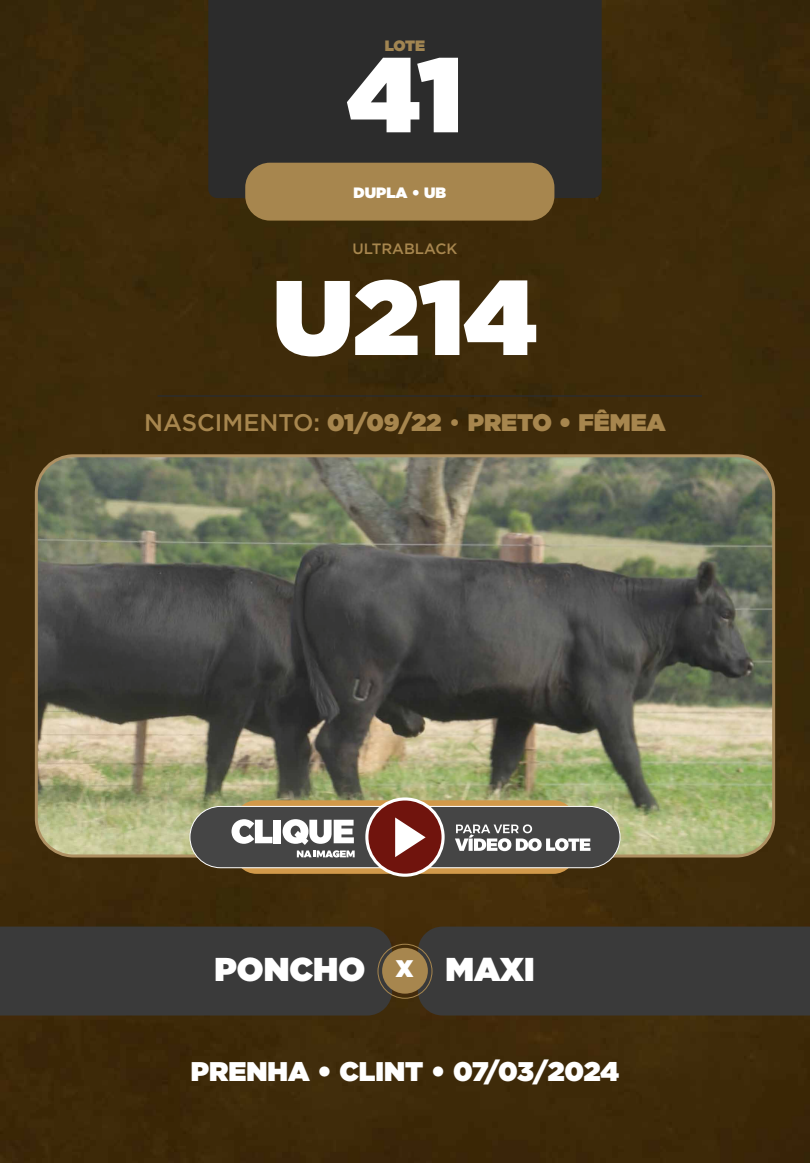
<style>
.page{position:relative;width:810px;height:1163px;background:#fff}
.page>*{position:absolute;margin:0;border:0;box-sizing:border-box;transform-origin:0 0}
.t1{font:900 105.75px "Gotham";color:#fff}
.t2{font:900 33px "Gotham";color:#fff}
.t3{font:900 27px "Gotham";color:#fff}
.t4{font:900 24px "Gotham";color:#a7864e}
.t5{font:500 15px "Gotham";color:#a7864e}
.t6{font:900 15px "Gotham";color:#fff}
.t7{font:900 15px "Gotham";color:#a18552}
.s1{font-weight:500}
.s2{font-size:24px}
</style>
<div class="page">
<div style="left:0;top:0;width:810px;height:1162px;background:#3f2b0a"></div>
<div style="left:208px;top:0;width:394px;height:198px;background:#2c2c2c"></div>
<img style="left:36px;top:456px;width:738px;height:400px">
<div style="left:35px;top:454px;width:740px;height:403px;border:3px solid #ae9062;border-radius:37px"></div>
<div style="left:245px;top:163px;width:309px;height:58px;background:#a7864e;border-radius:25px"></div>
<hr style="left:158px;top:395px;width:544px;height:2px;background:#2c2c2c">
<div style="left:418px;top:926px;width:392px;height:89px;background:#3a3a3a"></div>
<div style="left:0;top:926px;width:392px;height:89px;background:#3a3a3a"></div>
<div style="left:382px;top:947px;width:46px;height:46px;background:#a7864e;border-radius:50%"></div>
<div style="left:378px;top:943px;width:54px;height:55px;border:1px solid #a7864e;border-radius:50%"></div>
<svg style="left:234px;top:800px;width:342px;height:73px;background:#d19e53"></svg>
<div style="left:190px;top:806px;width:430px;height:61px;background:#454545;border-radius:31px"></div>
<div style="left:190px;top:806px;width:430px;height:62px;border:1px solid #fff;border-radius:31px"></div>
<div style="left:367px;top:799px;width:76px;height:76px;background:#70140d;border-radius:50%"></div>
<svg style="left:395px;top:817px;width:31px;height:40px"></svg>
<div style="left:365px;top:797px;width:80px;height:79px;border:3px solid #fff;border-radius:50%"></div>
<svg style="left:232px;top:819px;width:40px;height:24px"></svg>
<div style="left:274px;top:819px;width:7px;height:24px;background:#fff"></div>
<svg style="left:283px;top:819px;width:72px;height:38px"></svg>
<svg style="left:455px;top:824px;width:135px;height:27px"></svg>
<p class="t7" style="left:385px;top:35px;width:42px">LOTE</p>
<h1 class="t1" style="left:347px;top:19px;width:117px">41</h1>
<p class="t6" style="left:354px;top:181px;width:94px">DUPLA • UB</p>
<p class="t5" style="left:353px;top:239px;width:106px">ULTRABLACK</p>
<h1 class="t1" style="left:273px;top:242px;width:265px">U214</h1>
<p class="t4" style="left:144px;top:405px;width:523px"><span class="s1">NASCIMENTO:</span> 01/09/22 <span class="s1">•</span> PRETO • FÊMEA</p>
<h2 class="t2" style="left:215px;top:945px;width:322px">PONCHO <span class="s2">X</span> MAXI</h2>
<p class="t3" style="left:191px;top:1051px;width:430px">PRENHA • CLINT • 07/03/2024</p>
</div>
